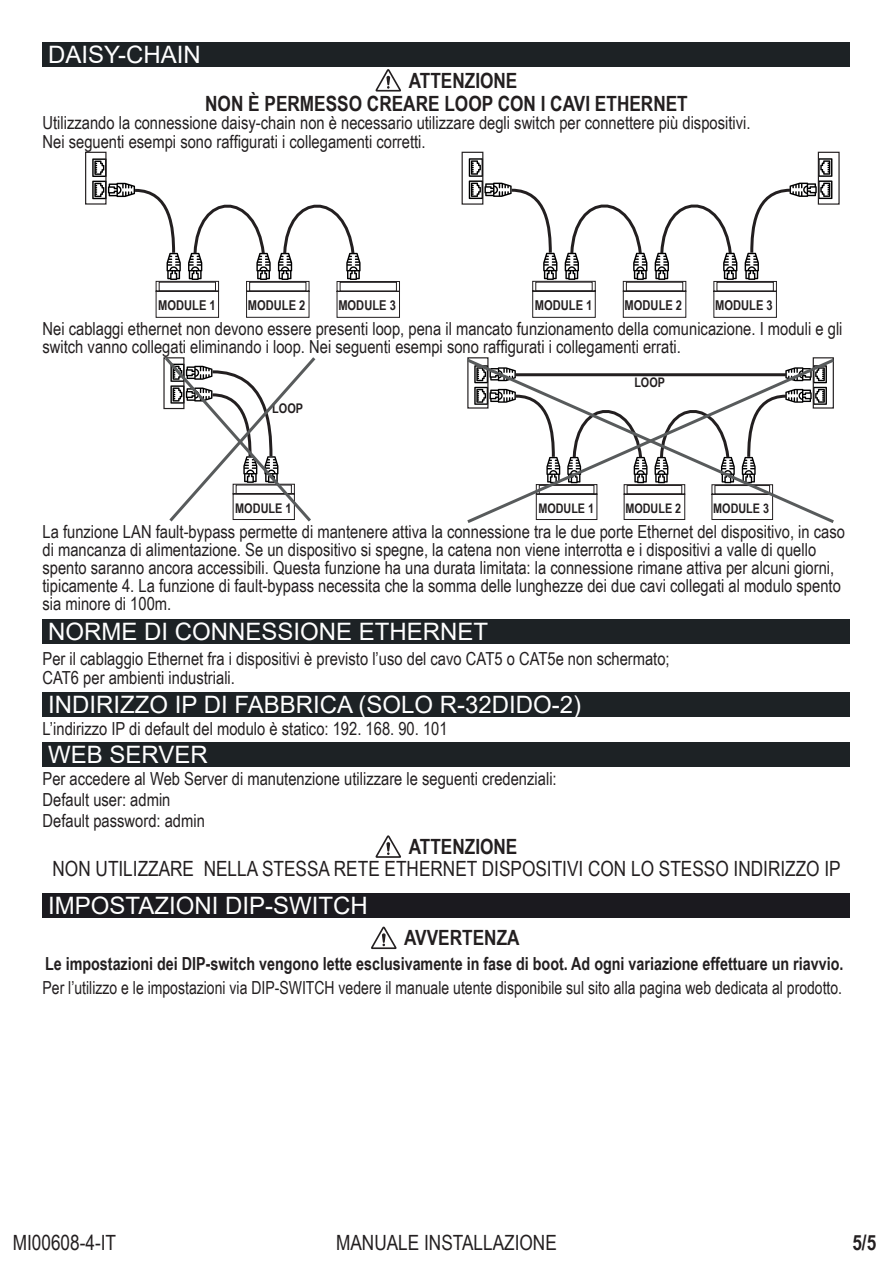
<style>
.page{position:relative;width:893px;height:1263px;background:#fff}
.page>*{position:absolute;margin:0;border:0;box-sizing:border-box;transform-origin:0 0}
.t1{font:24px "Arial";color:#fff}
.t2{font:21px "Arial Narrow";color:#231f20}
.t3{font:700 21px/23.1px "Arial Narrow";color:#231f20}
.t4{font:18px/18px "Arial Narrow";color:#231f20}
.t5{font:18px "Arial Narrow";color:#231f20;scale:.95 1}
.t6{font:700 18px "Arial Narrow";color:#231f20}
.t7{font:700 13.65px "Arial Narrow";color:#231f20}
.t8{font:700 13.5px "Arial Narrow";color:#231f20}
.t9{font:700 13.35px "Arial Narrow";color:#231f20}
.t10{font:700 13.2px "Arial Narrow";color:#231f20}
</style>
<div class="page">
<div style="left:43px;top:43px;width:807px;height:24px;background:#1d2225"></div>
<svg style="left:376px;top:69px;width:25px;height:23px"></svg>
<svg style="left:461px;top:151px;width:379px;height:167px"></svg>
<svg style="left:92px;top:158px;width:308px;height:160px"></svg>
<div style="left:85px;top:152px;width:22px;height:53px;border:1px solid #231f20"></div>
<div style="left:43px;top:619px;width:807px;height:24px;background:#1d2225"></div>
<div style="left:43px;top:692px;width:807px;height:24px;background:#1d2225"></div>
<div style="left:43px;top:742px;width:807px;height:24px;background:#1d2225"></div>
<svg style="left:376px;top:835px;width:25px;height:23px"></svg>
<svg style="left:467px;top:357px;width:367px;height:166px"></svg>
<svg style="left:163px;top:357px;width:153px;height:165px"></svg>
<div style="left:43px;top:894px;width:807px;height:24px;background:#1b1a1f"></div>
<svg style="left:371px;top:927px;width:26px;height:22px"></svg>
<h1 class="t1" style="left:48px;top:38px;width:154px">DAISY-CHAIN</h1>
<p class="t3" style="left:205px;top:68px;width:484px;text-indent:203px">ATTENZIONE<br>NON È PERMESSO CREARE LOOP CON I CAVI ETHERNET</p>
<p class="t4" style="left:43px;top:112px;width:709px;line-height:19.5px">Utilizzando la connessione daisy-chain non è necessario utilizzare degli switch per connettere più dispositivi.<br>Nei seguenti esempi sono raffigurati i collegamenti corretti.</p>
<p class="t8" style="left:158px;top:295px;width:59px">MODULE 1</p>
<p class="t8" style="left:248px;top:295px;width:59px">MODULE 2</p>
<p class="t8" style="left:338px;top:295px;width:59px">MODULE 3</p>
<p class="t7" style="left:535px;top:295px;width:59px">MODULE 1</p>
<p class="t7" style="left:625px;top:295px;width:59px">MODULE 2</p>
<p class="t7" style="left:715px;top:295px;width:59px">MODULE 3</p>
<p class="t4" style="left:43px;top:319px;width:801px">Nei cablaggi ethernet non devono essere presenti loop, pena il mancato funzionamento della comunicazione. I moduli e gli switch vanno collegati eliminando i loop. Nei seguenti esempi sono raffigurati i collegamenti errati.</p>
<p class="t9" style="left:272px;top:398px;width:32px">LOOP</p>
<p class="t9" style="left:235px;top:498px;width:58px">MODULE 1</p>
<p class="t10" style="left:634px;top:373px;width:32px">LOOP</p>
<p class="t10" style="left:538px;top:498px;width:57px">MODULE 1</p>
<p class="t10" style="left:625px;top:498px;width:57px">MODULE 2</p>
<p class="t10" style="left:713px;top:498px;width:57px">MODULE 3</p>
<p class="t4" style="left:43px;top:522px;width:804px">La funzione LAN fault-bypass permette di mantenere attiva la connessione tra le due porte Ethernet del dispositivo, in caso di mancanza di alimentazione. Se un dispositivo si spegne, la catena non viene interrotta e i dispositivi a valle di quello spento saranno ancora accessibili. Questa funzione ha una durata limitata: la connessione rimane attiva per alcuni giorni, tipicamente 4. La funzione di fault-bypass necessita che la somma delle lunghezze dei due cavi collegati al modulo spento sia minore di 100m.</p>
<h1 class="t1" style="left:48px;top:615px;width:442px">NORME DI CONNESSIONE ETHERNET</h1>
<p class="t4" style="left:43px;top:648px;width:629px;line-height:19.5px">Per il cablaggio Ethernet fra i dispositivi è previsto l’uso del cavo CAT5 o CAT5e non schermato;<br>CAT6 per ambienti industriali.</p>
<h1 class="t1" style="left:48px;top:688px;width:534px">INDIRIZZO IP DI FABBRICA (SOLO R-32DIDO-2)</h1>
<p class="t4" style="left:43px;top:719px;width:407px">L’indirizzo IP di default del modulo è statico: 192. 168. 90. 101</p>
<h1 class="t1" style="left:48px;top:738px;width:161px">WEB SERVER</h1>
<p class="t4" style="left:43px;top:768px;width:516px;line-height:21px">Per accedere al Web Server di manutenzione utilizzare le seguenti credenziali:<br>Default user: admin<br>Default password: admin</p>
<p class="t3" style="left:409px;top:834px;width:110px">ATTENZIONE</p>
<p class="t2" style="left:53px;top:853px;width:790px">NON UTILIZZARE NELLA STESSA RETE ETHERNET DISPOSITIVI CON LO STESSO INDIRIZZO IP</p>
<h1 class="t1" style="left:48px;top:889px;width:321px">IMPOSTAZIONI DIP-SWITCH</h1>
<p class="t3" style="left:404px;top:925px;width:117px">AVVERTENZA</p>
<p class="t6" style="left:45px;top:950px;width:800px">Le impostazioni dei DIP-switch vengono lette esclusivamente in fase di boot. Ad ogni variazione effettuare un riavvio.</p>
<p class="t5" style="left:43px;top:974px;width:843px">Per l’utilizzo e le impostazioni via DIP-SWITCH vedere il manuale utente disponibile sul sito alla pagina web dedicata al prodotto.</p>
<p class="t2" style="left:13px;top:1227px;width:105px">MI00608-4-IT</p>
<p class="t2" style="left:336px;top:1227px;width:222px">MANUALE INSTALLAZIONE</p>
<p class="t3" style="left:852px;top:1230px;width:25px">5/5</p>
</div>
